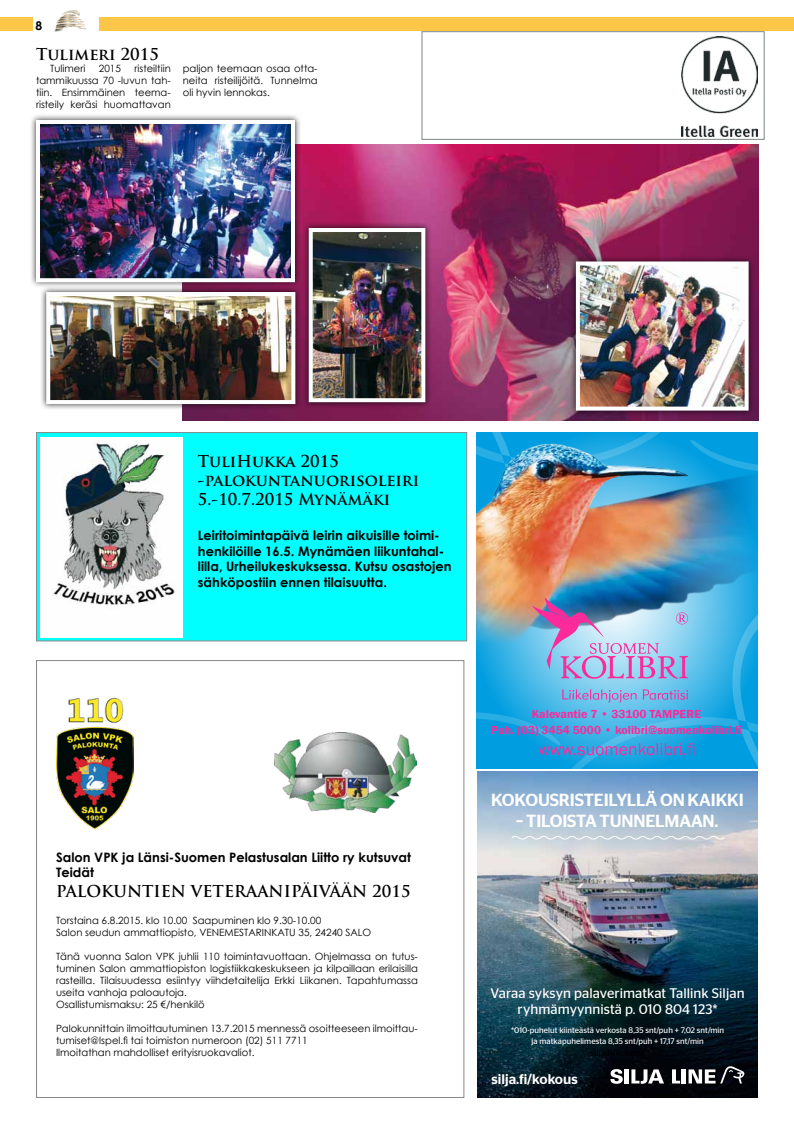
<style>
.page{position:relative;width:794px;height:1134px;background:#fff}
.page>*{position:absolute;margin:0;border:0;box-sizing:border-box;transform-origin:0 0}
.t1{font:500 17.5px "Stag Sans";letter-spacing:-.005em;color:#fff}
.t2{font:700 16px/19.2px "Trajan Pro";color:#000}
.t3{font:13.9px/16.2px "Stag Sans";letter-spacing:.005em;color:#fff;text-align:center}
.t4{font:500 13.9px "Stag Sans";color:#fff}
.t5{font:700 13px/15.6px "Century Gothic";color:#000}
.t6{font:600 12px/15.6px "Franklin Gothic";color:#fd2a9b;text-align:center}
.t7{font:700 12px "Century Gothic";color:#000}
.t8{font:10px/12px "Century Gothic";color:#000}
.t9{font:8.1px/10.4px "Stag Sans";letter-spacing:.005em;color:#fff;text-align:center}
</style>
<div class="page">
<img style="left:54px;top:10px;width:33px;height:22px">
<div style="left:100px;top:17px;width:694px;height:14px;background:#fcc649"></div>
<div style="left:0;top:17px;width:33px;height:14px;background:#fcc649"></div>
<img style="left:183px;top:144px;width:575px;height:276px">
<img style="left:681px;top:36px;width:77px;height:100px">
<img style="left:477px;top:776px;width:281px;height:322px">
<svg style="left:610px;top:1069px;width:13px;height:15px"></svg>
<hr style="left:625px;top:1069px;width:4px;height:14px;background:#fff">
<svg style="left:672px;top:1069px;width:8px;height:14px"></svg>
<hr style="left:682px;top:1069px;width:4px;height:14px;background:#fff">
<svg style="left:631px;top:1069px;width:33px;height:15px"></svg>
<svg style="left:688px;top:1066px;width:56px;height:17px"></svg>
<svg style="left:510px;top:835px;width:215px;height:6px"></svg>
<img style="left:476px;top:556px;width:282px;height:42px">
<img style="left:476px;top:432px;width:282px;height:124px">
<svg style="left:476px;top:598px;width:282px;height:178px;background:#58acdb"></svg>
<div style="left:36px;top:432px;width:431px;height:209px;background:#0ff;border:1px solid #87888a"></div>
<div style="left:40px;top:285px;width:262px;height:125px;background:#000;opacity:.75"></div>
<img style="left:51px;top:297px;width:239px;height:102px">
<div style="left:46px;top:292px;width:249px;height:112px;border:4px solid #fff"></div>
<div style="left:29px;top:113px;width:272px;height:175px;background:#000;opacity:.75"></div>
<img style="left:41px;top:125px;width:249px;height:152px">
<div style="left:36px;top:120px;width:259px;height:162px;border:4px solid #fff"></div>
<div style="left:569px;top:255px;width:186px;height:162px;background:#000;opacity:.75"></div>
<img style="left:581px;top:266px;width:162px;height:140px">
<div style="left:576px;top:261px;width:172px;height:150px;border:4px solid #fff"></div>
<div style="left:302px;top:221px;width:130px;height:188px;background:#000;opacity:.75"></div>
<img style="left:314px;top:233px;width:106px;height:164px">
<div style="left:309px;top:228px;width:116px;height:174px;border:4px solid #fff"></div>
<img style="left:41px;top:437px;width:142px;height:201px">
<img style="left:274px;top:732px;width:142px;height:80px">
<img style="left:57px;top:697px;width:76px;height:131px">
<p class="t7" style="left:36px;top:17px;width:8px">8</p>
<h2 class="t2" style="left:36px;top:45px;width:124px">Tulimeri 2015</h2>
<p class="t8" style="left:50px;top:62px;width:37px">Tulimeri</p>
<p class="t8" style="left:99px;top:62px;width:24px">2015</p>
<p class="t8" style="left:36px;top:62px;width:136px;text-align:justify;text-indent:98px">risteiltiin tammikuussa 70 -luvun tah&shy;tiin. Ensimmäinen teema&shy;risteily keräsi huomattavan</p>
<p class="t8" style="left:183px;top:62px;width:136px;text-align:justify">paljon teemaan osaa otta&shy;neita risteilijöitä. Tunnelma oli hyvin lennokas.</p>
<h2 class="t2" style="left:198px;top:452px;width:223px">TuliHukka 2015 -palokuntanuorisoleiri<br>5.-10.7.2015 Mynämäki</h2>
<h3 class="t5" style="left:198px;top:527px;width:255px">Leiritoimintapäivä leirin aikuisille toimi&shy;henkilöille 16.5. Mynämäen liikuntahal&shy;lilla, Urheilukeskuksessa. Kutsu osastojen sähköpostiin ennen tilaisuutta.</h3>
<h3 class="t5" style="left:56px;top:849px;width:356px">Salon VPK ja Länsi-Suomen Pelastusalan Liitto ry kutsuvat<br>Teidät</h3>
<h2 class="t2" style="left:56px;top:881px;width:356px">PALOKUNTIEN VETERAANIPÄIVÄÄN 2015</h2>
<p class="t8" style="left:56px;top:914px;width:317px">Torstaina 6.8.2015. klo 10.00 Saapuminen klo 9.30-10.00<br>Salon seudun ammattiopisto, VENEMESTARINKATU 35, 24240 SALO</p>
<p class="t8" style="left:56px;top:950px;width:363px">Tänä vuonna Salon VPK juhlii 110 toimintavuottaan. Ohjelmassa on tutus&shy;tuminen Salon ammattiopiston logistiikkakeskukseen ja kilpaillaan erilaisilla rasteilla. Tilaisuudessa esiintyy viihdetaitelija Erkki Liikanen. Tapahtumassa useita vanhoja paloautoja.<br>Osallistumismaksu: 25 €/henkilö</p>
<p class="t8" style="left:56px;top:1022px;width:363px">Palokunnittain ilmoittautuminen 13.7.2015 mennessä osoitteeseen ilmoittau&shy;tumiset@lspel.fi tai toimiston numeroon (02) 511 7711<br>Ilmoitathan mahdolliset erityisruokavaliot.</p>
<p class="t6" style="left:491px;top:706px;width:252px">Kalevantie 7 • 33100 TAMPERE<br>Puh. (03) 3454 5000 • kolibri@suomenkolibri.fi</p>
<h1 class="t1" style="left:491px;top:790px;width:254px">KOKOUSRISTEILYLLÄ ON KAIKKI</h1>
<h1 class="t1" style="left:516px;top:811px;width:204px">– TILOISTA TUNNELMAAN.</h1>
<h3 class="t3" style="left:490px;top:985px;width:255px">Varaa syksyn palaverimatkat Tallink Siljan ryhmämyynnistä p. 010 804 123*</h3>
<p class="t9" style="left:511px;top:1025px;width:214px">*010-puhelut kiinteästä verkosta 8,35 snt/puh + 7,02 snt/min ja matkapuhelimesta 8,35 snt/puh + 17,17 snt/min</p>
<h3 class="t4" style="left:491px;top:1071px;width:88px">silja.fi/kokous</h3>
</div>
